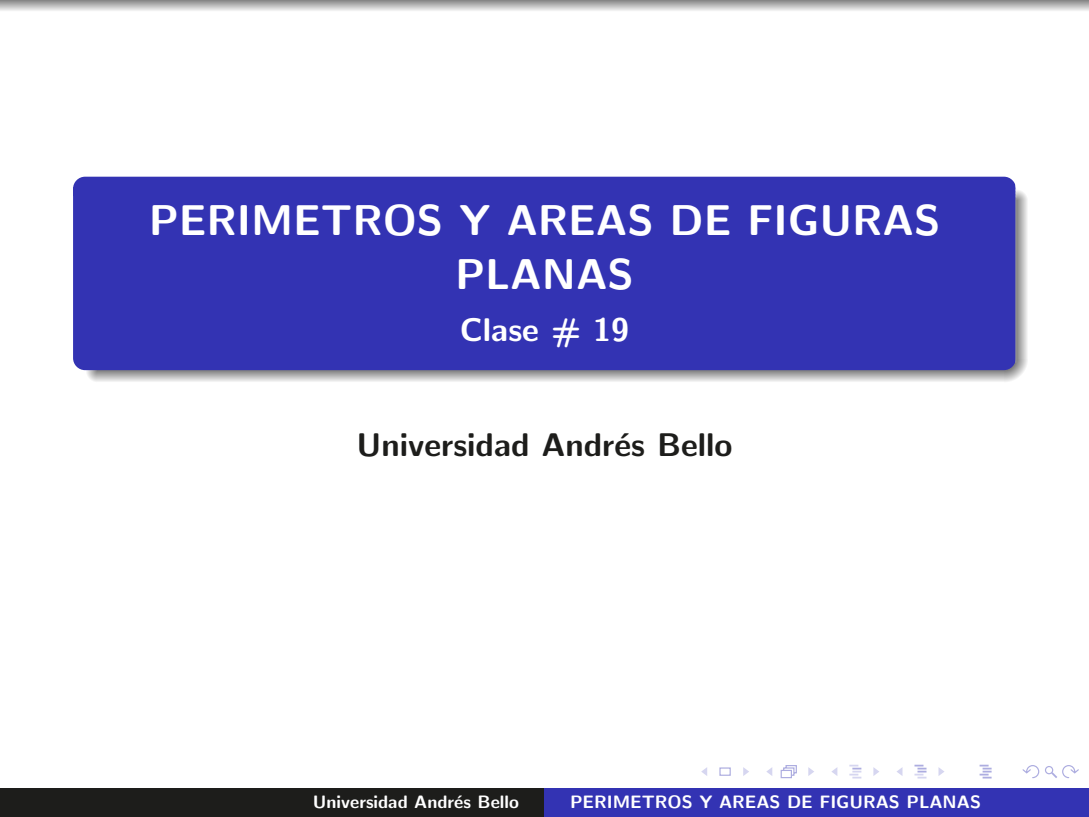
<style>
.page{position:relative;width:1089px;height:817px;background:#fff}
.page>*{position:absolute;margin:0;border:0;box-sizing:border-box;transform-origin:0 0}
.t1{font:42.9px/53.7px "CMSSBX10";color:#fff;text-align:center}
.t2{font:32.7px "CMSSBX10";color:#1d1d1b}
.t3{font:32.7px "CMSSBX10";color:#fff}
.t4{font:18px "CMSSBX10";color:#fff}
</style>
<div class="page">
<div style="left:719px;top:767px;width:11px;height:8px;border:1px solid #adade0"></div>
<svg style="left:701px;top:767px;width:6px;height:9px"></svg>
<svg style="left:743px;top:767px;width:6px;height:9px"></svg>
<svg style="left:766px;top:765px;width:48px;height:13px"></svg>
<svg style="left:831px;top:764px;width:48px;height:14px"></svg>
<svg style="left:897px;top:764px;width:47px;height:14px"></svg>
<svg style="left:979px;top:764px;width:12px;height:14px"></svg>
<svg style="left:1022px;top:765px;width:57px;height:14px"></svg>
<svg style="left:0;top:0;width:1089px;height:11px;background:#bbb"></svg>
<svg style="left:85px;top:370px;width:12px;height:12px"></svg>
<svg style="left:1003px;top:358px;width:24px;height:24px"></svg>
<svg style="left:97px;top:370px;width:906px;height:12px;background:#b7b7b9"></svg>
<svg style="left:1016px;top:190px;width:11px;height:11px"></svg>
<svg style="left:1016px;top:201px;width:11px;height:157px;background:#b7b7b6"></svg>
<div style="left:73px;top:198px;width:942px;height:172px;background:#3333b3"></div>
<hr style="left:1015px;top:198px;width:1px;height:164px;background:#9d9d9c">
<div style="left:73px;top:177px;width:943px;height:21px;background:#3333b3"></div>
<div style="left:0;top:787px;width:544px;height:29px;background:#1d1d1b"></div>
<div style="left:544px;top:787px;width:545px;height:29px;background:#3333b3"></div>
<h1 class="t1" style="left:149px;top:197px;width:793px">PERIMETROS Y AREAS DE FIGURAS<br>PLANAS</h1>
<h2 class="t3" style="left:460px;top:316px;width:171px">Clase # 19</h2>
<h2 class="t2" style="left:356px;top:430px;width:377px">Universidad Andr´es Bello</h2>
<p class="t4" style="left:313px;top:793px;width:207px">Universidad Andr´es Bello</p>
<p class="t4" style="left:570px;top:793px;width:412px">PERIMETROS Y AREAS DE FIGURAS PLANAS</p>
</div>
